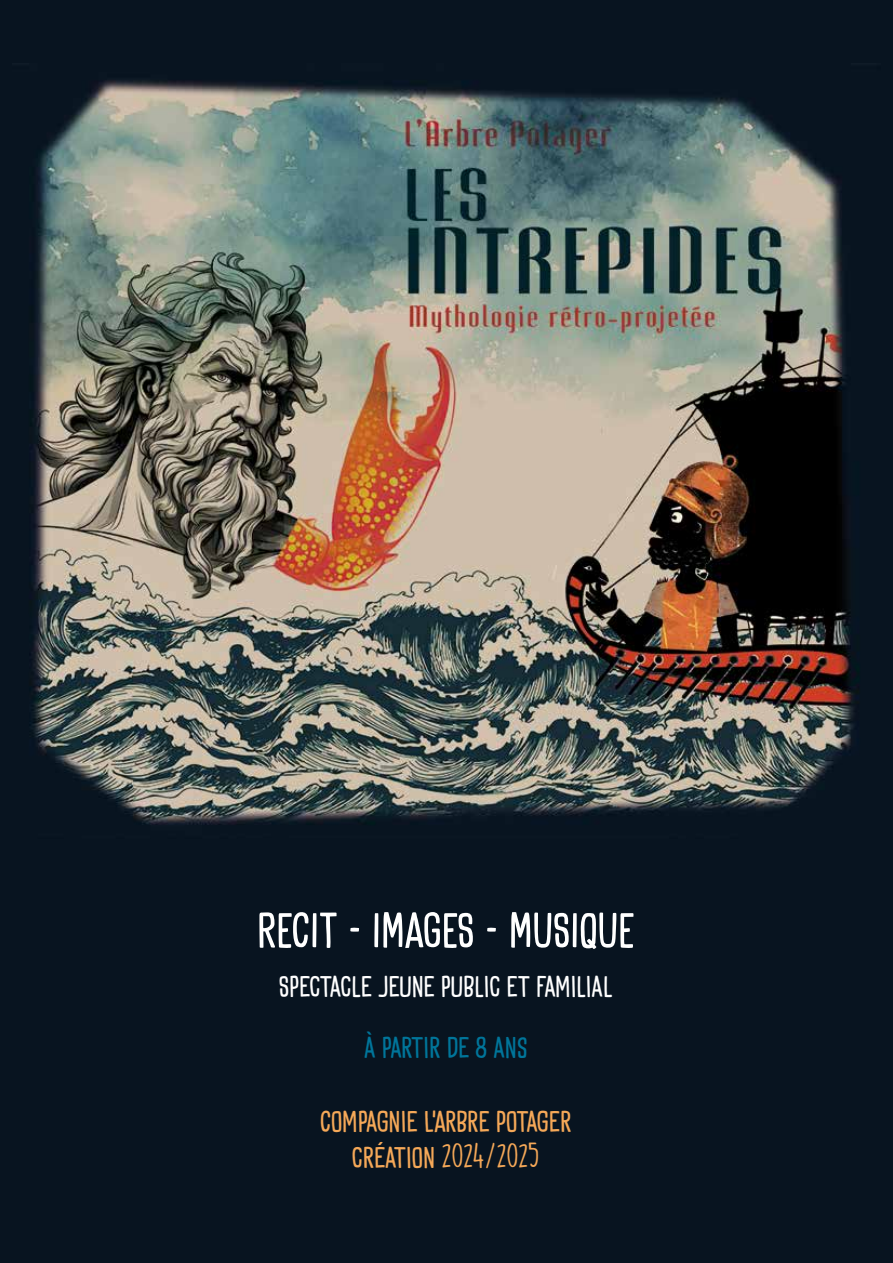
<style>
.page{position:relative;width:893px;height:1263px;background:#081420}
.page>*{position:absolute;margin:0;border:0;box-sizing:border-box;transform-origin:0 0}
.t1{font:51px "Goodie Bag DEMO";color:#fff}
.t2{font:30.6px "Goodie Bag DEMO";color:#fff}
.t3{font:30.6px "Goodie Bag DEMO";color:#f5a858}
.t4{font:30.6px "DK Lemon Yellow Sun";letter-spacing:-.04em;color:#f5a858}
.t5{font:30.6px "Goodie Bag DEMO";letter-spacing:-.005em;color:#00759a}
.s1{font-family:"Goodie Bag DEMO"}
</style>
<div class="page">
<img style="left:32px;top:80px;width:827px;height:745px">
<h1 class="t1" style="left:257px;top:903px;width:379px">RECIT - IMAGES - MUSIQUE</h1>
<p class="t2" style="left:279px;top:970px;width:335px">SPECTACLE JEUNE PUBLIC ET FAMILIAL</p>
<p class="t5" style="left:364px;top:1031px;width:165px">À PARTIR DE 8 ANS</p>
<p class="t3" style="left:320px;top:1104px;width:253px">COMPAGNIE L'ARBRE POTAGER</p>
<p class="t4" style="left:352px;top:1137px;width:189px"><span class="s1">CRÉATION</span> 2024/2025</p>
</div>
